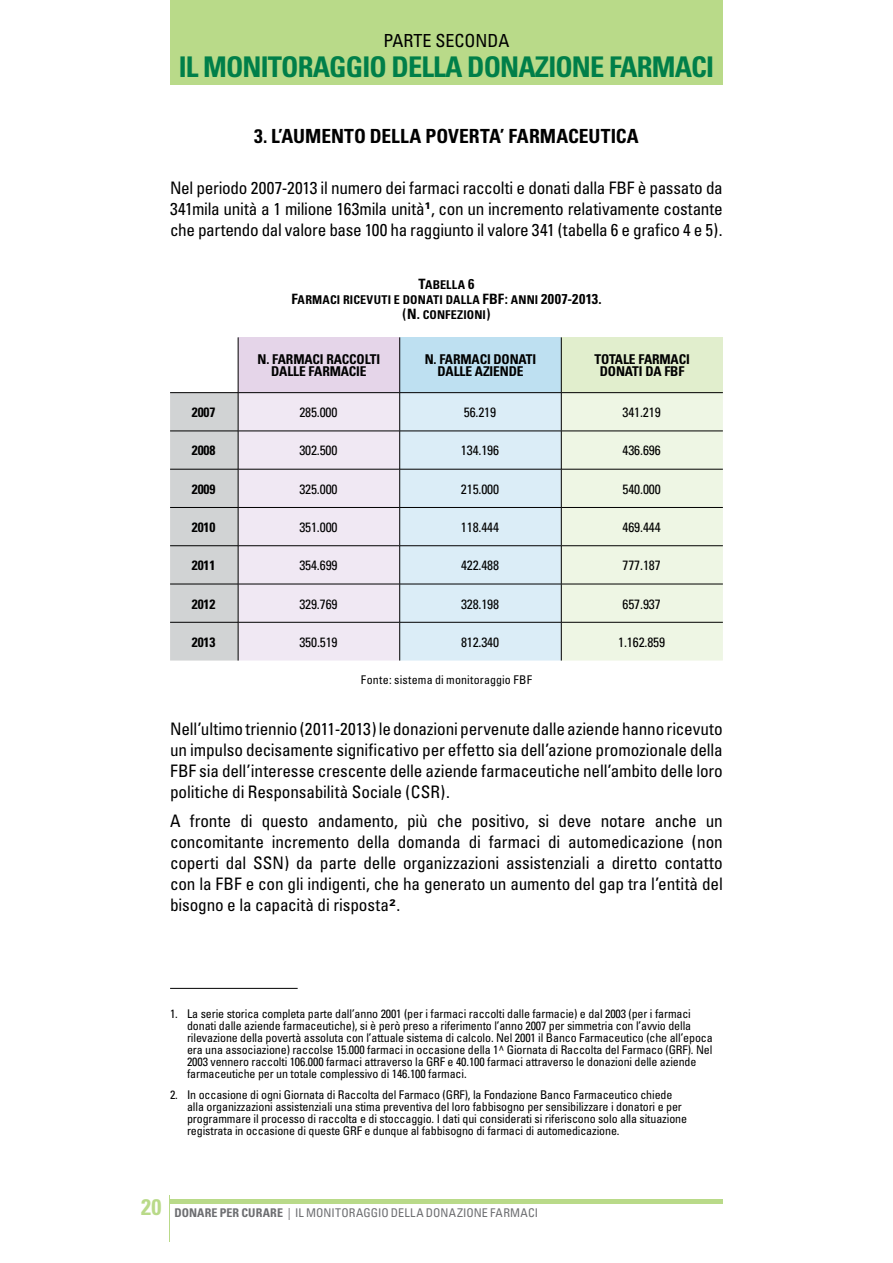
<style>
.page{position:relative;width:893px;height:1263px;background:#fff}
.page>*{position:absolute;margin:0;border:0;box-sizing:border-box;transform-origin:0 0}
.t1{font:700 condensed 28.5px "Univers";letter-spacing:-.03em;color:#007f49}
.t2{font:700 condensed 19.5px "Univers";color:#000}
.t3{font:condensed 18px "Univers";color:#000}
.t4{font:condensed 17.25px/21px "Univers";letter-spacing:-.01em;color:#000;text-align:justify}
.t5{font:condensed 13.5px "Univers";letter-spacing:-.01em;color:#000}
.t6{font:700 condensed 13.5px/12px "Univers";letter-spacing:-.01em;color:#000;text-align:center}
.t7{font:12.15px/15px "Univers Condensed Bold SC850";letter-spacing:.01em;color:#000;text-align:center}
.t8{font:condensed 12px/12px "Univers";letter-spacing:-.01em;color:#000}
.t9{font:condensed 12px "Univers";letter-spacing:.01em;color:#6d6e71}
.t10{font:condensed 12px "Univers";letter-spacing:.01em;color:#000}
.s1{font-size:14.25px}
.s2{font-weight:700}
</style>
<div class="page">
<div style="left:170px;top:0;width:553px;height:85px;background:#b9da89"></div>
<hr style="left:170px;top:1199px;width:553px;height:4px;background:#b9da89">
<hr style="left:169px;top:1195px;width:1px;height:47px;background:#b9da89">
<div style="left:238px;top:337px;width:162px;height:56px;background:#e5d5e9"></div>
<div style="left:400px;top:337px;width:161px;height:56px;background:#bee0f1"></div>
<div style="left:561px;top:337px;width:162px;height:56px;background:#e1eecd"></div>
<svg style="left:170px;top:393px;width:553px;height:267px;background:#e3e9ea"></svg>
<hr style="left:238px;top:337px;width:1px;height:55px;background:#000">
<hr style="left:399px;top:337px;width:1px;height:55px;background:#000">
<hr style="left:561px;top:337px;width:1px;height:55px;background:#000">
<hr style="left:170px;top:392px;width:68px;height:1px;background:#000">
<hr style="left:238px;top:392px;width:162px;height:1px;background:#000">
<hr style="left:238px;top:393px;width:1px;height:38px;background:#000">
<hr style="left:400px;top:392px;width:161px;height:1px;background:#000">
<hr style="left:399px;top:393px;width:1px;height:38px;background:#000">
<hr style="left:561px;top:392px;width:162px;height:1px;background:#000">
<hr style="left:561px;top:393px;width:1px;height:38px;background:#000">
<hr style="left:170px;top:431px;width:68px;height:1px;background:#000">
<hr style="left:238px;top:431px;width:162px;height:1px;background:#000">
<hr style="left:238px;top:431px;width:1px;height:38px;background:#000">
<hr style="left:400px;top:431px;width:161px;height:1px;background:#000">
<hr style="left:399px;top:431px;width:1px;height:38px;background:#000">
<hr style="left:561px;top:431px;width:162px;height:1px;background:#000">
<hr style="left:561px;top:431px;width:1px;height:38px;background:#000">
<hr style="left:170px;top:469px;width:68px;height:1px;background:#000">
<hr style="left:238px;top:469px;width:162px;height:1px;background:#000">
<hr style="left:238px;top:469px;width:1px;height:38px;background:#000">
<hr style="left:400px;top:469px;width:161px;height:1px;background:#000">
<hr style="left:399px;top:469px;width:1px;height:38px;background:#000">
<hr style="left:561px;top:469px;width:162px;height:1px;background:#000">
<hr style="left:561px;top:469px;width:1px;height:38px;background:#000">
<hr style="left:170px;top:507px;width:68px;height:1px;background:#000">
<hr style="left:238px;top:507px;width:162px;height:1px;background:#000">
<hr style="left:238px;top:508px;width:1px;height:37px;background:#000">
<hr style="left:400px;top:507px;width:161px;height:1px;background:#000">
<hr style="left:399px;top:508px;width:1px;height:37px;background:#000">
<hr style="left:561px;top:507px;width:162px;height:1px;background:#000">
<hr style="left:561px;top:508px;width:1px;height:37px;background:#000">
<hr style="left:170px;top:545px;width:68px;height:1px;background:#000">
<hr style="left:238px;top:545px;width:162px;height:1px;background:#000">
<hr style="left:238px;top:546px;width:1px;height:38px;background:#000">
<hr style="left:400px;top:545px;width:161px;height:1px;background:#000">
<hr style="left:399px;top:546px;width:1px;height:38px;background:#000">
<hr style="left:561px;top:545px;width:162px;height:1px;background:#000">
<hr style="left:561px;top:546px;width:1px;height:38px;background:#000">
<hr style="left:170px;top:584px;width:68px;height:1px;background:#000">
<hr style="left:238px;top:584px;width:162px;height:1px;background:#000">
<hr style="left:238px;top:584px;width:1px;height:38px;background:#000">
<hr style="left:400px;top:584px;width:161px;height:1px;background:#000">
<hr style="left:399px;top:584px;width:1px;height:38px;background:#000">
<hr style="left:561px;top:584px;width:162px;height:1px;background:#000">
<hr style="left:561px;top:584px;width:1px;height:38px;background:#000">
<hr style="left:170px;top:622px;width:68px;height:1px;background:#000">
<hr style="left:238px;top:622px;width:162px;height:1px;background:#000">
<hr style="left:238px;top:622px;width:1px;height:38px;background:#000">
<hr style="left:400px;top:622px;width:161px;height:1px;background:#000">
<hr style="left:399px;top:622px;width:1px;height:38px;background:#000">
<hr style="left:561px;top:622px;width:162px;height:1px;background:#000">
<hr style="left:561px;top:622px;width:1px;height:38px;background:#000">
<hr style="left:170px;top:988px;width:128px;height:1px;background:#000">
<h3 class="t3" style="left:383px;top:29px;width:128px">PARTE SECONDA</h3>
<h1 class="t1" style="left:179px;top:49px;width:537px">IL MONITORAGGIO DELLA DONAZIONE FARMACI</h1>
<h2 class="t2" style="left:254px;top:124px;width:386px">3. L’AUMENTO DELLA POVERTA’ FARMACEUTICA</h2>
<p class="t4" style="left:170px;top:177px;width:554px">Nel periodo 2007-2013 il numero dei farmaci raccolti e donati dalla FBF è passato da 341mila unità a 1 milione 163mila unità<sup>1</sup>, con un incremento relativamente costante che partendo dal valore base 100 ha raggiunto il valore 341 (tabella 6 e grafico 4 e 5).</p>
<p class="t7" style="left:291px;top:277px;width:312px"><span class="s1">T</span>ABELLA <span class="s1">6<br>F</span>ARMACI RICEVUTI E DONATI DALLA <span class="s1">FBF:</span> ANNI <span class="s1">2007-2013. (N.</span> CONFEZIONI<span class="s1">)</span></p>
<p class="t6" style="left:258px;top:353px;width:124px">N. FARMACI RACCOLTI<br>DALLE FARMACIE</p>
<p class="t6" style="left:425px;top:353px;width:113px">N. FARMACI DONATI<br>DALLE AZIENDE</p>
<p class="t6" style="left:594px;top:353px;width:97px">TOTALE FARMACI<br>DONATI DA FBF</p>
<p class="t6" style="left:192px;top:406px;width:25px">2007</p>
<p class="t5" style="left:299px;top:404px;width:40px">285.000</p>
<p class="t5" style="left:464px;top:404px;width:34px">56.219</p>
<p class="t5" style="left:622px;top:404px;width:40px">341.219</p>
<p class="t6" style="left:192px;top:445px;width:25px">2008</p>
<p class="t5" style="left:299px;top:442px;width:40px">302.500</p>
<p class="t5" style="left:461px;top:442px;width:40px">134.196</p>
<p class="t5" style="left:623px;top:442px;width:40px">436.696</p>
<p class="t6" style="left:192px;top:483px;width:25px">2009</p>
<p class="t5" style="left:299px;top:480px;width:40px">325.000</p>
<p class="t5" style="left:461px;top:480px;width:40px">215.000</p>
<p class="t5" style="left:623px;top:480px;width:40px">540.000</p>
<p class="t6" style="left:192px;top:521px;width:25px">2010</p>
<p class="t5" style="left:299px;top:519px;width:40px">351.000</p>
<p class="t5" style="left:461px;top:519px;width:40px">118.444</p>
<p class="t5" style="left:623px;top:519px;width:40px">469.444</p>
<p class="t6" style="left:192px;top:559px;width:25px">2011</p>
<p class="t5" style="left:299px;top:557px;width:40px">354.699</p>
<p class="t5" style="left:461px;top:557px;width:40px">422.488</p>
<p class="t5" style="left:623px;top:557px;width:40px">777.187</p>
<p class="t6" style="left:192px;top:598px;width:25px">2012</p>
<p class="t5" style="left:299px;top:595px;width:40px">329.769</p>
<p class="t5" style="left:461px;top:595px;width:40px">328.198</p>
<p class="t5" style="left:623px;top:595px;width:40px">657.937</p>
<p class="t6" style="left:192px;top:636px;width:25px">2013</p>
<p class="t5" style="left:299px;top:634px;width:40px">350.519</p>
<p class="t5" style="left:461px;top:634px;width:40px">812.340</p>
<p class="t5" style="left:618px;top:634px;width:48px">1.162.859</p>
<p class="t10" style="left:361px;top:672px;width:173px">Fonte: sistema di monitoraggio FBF</p>
<p class="t4" style="left:170px;top:718px;width:554px">Nell’ultimo triennio (2011-2013) le donazioni pervenute dalle aziende hanno ricevuto un impulso decisamente significativo per effetto sia dell’azione promozionale della FBF sia dell’interesse crescente delle aziende farmaceutiche nell’ambito delle loro politiche di Responsabilità Sociale (CSR).</p>
<p class="t4" style="left:170px;top:810px;width:554px">A fronte di questo andamento, più che positivo, si deve notare anche un concomitante incremento della domanda di farmaci di automedicazione (non coperti dal SSN) da parte delle organizzazioni assistenziali a diretto contatto con la FBF e con gli indigenti, che ha generato un aumento del gap tra l’entità del bisogno e la capacità di risposta<sup>2</sup>.</p>
<p class="t8" style="left:187px;top:1008px;width:527px;text-indent:-17px">1. La serie storica completa parte dall’anno 2001 (per i farmaci raccolti dalle farmacie) e dal 2003 (per i farmaci donati dalle aziende farmaceutiche), si è però preso a riferimento l’anno 2007 per simmetria con l’avvio della rilevazione della povertà assoluta con l’attuale sistema di calcolo. Nel 2001 il Banco Farmaceutico (che all’epoca era una associazione) raccolse 15.000 farmaci in occasione della 1^ Giornata di Raccolta del Farmaco (GRF). Nel 2003 vennero raccolti 106.000 farmaci attraverso la GRF e 40.100 farmaci attraverso le donazioni delle aziende farmaceutiche per un totale complessivo di 146.100 farmaci.</p>
<p class="t8" style="left:187px;top:1089px;width:501px;text-indent:-17px">2. In occasione di ogni Giornata di Raccolta del Farmaco (GRF), la Fondazione Banco Farmaceutico chiede alla organizzazioni assistenziali una stima preventiva del loro fabbisogno per sensibilizzare i donatori e per programmare il processo di raccolta e di stoccaggio. I dati qui considerati si riferiscono solo alla situazione registrata in occasione di queste GRF e dunque al fabbisogno di farmaci di automedicazione.</p>
<p class="t9" style="left:141px;top:1205px;width:398px"><sup>20</sup> <span class="s2">DONARE PER CURARE</span> | IL MONITORAGGIO DELLA DONAZIONE FARMACI</p>
</div>
